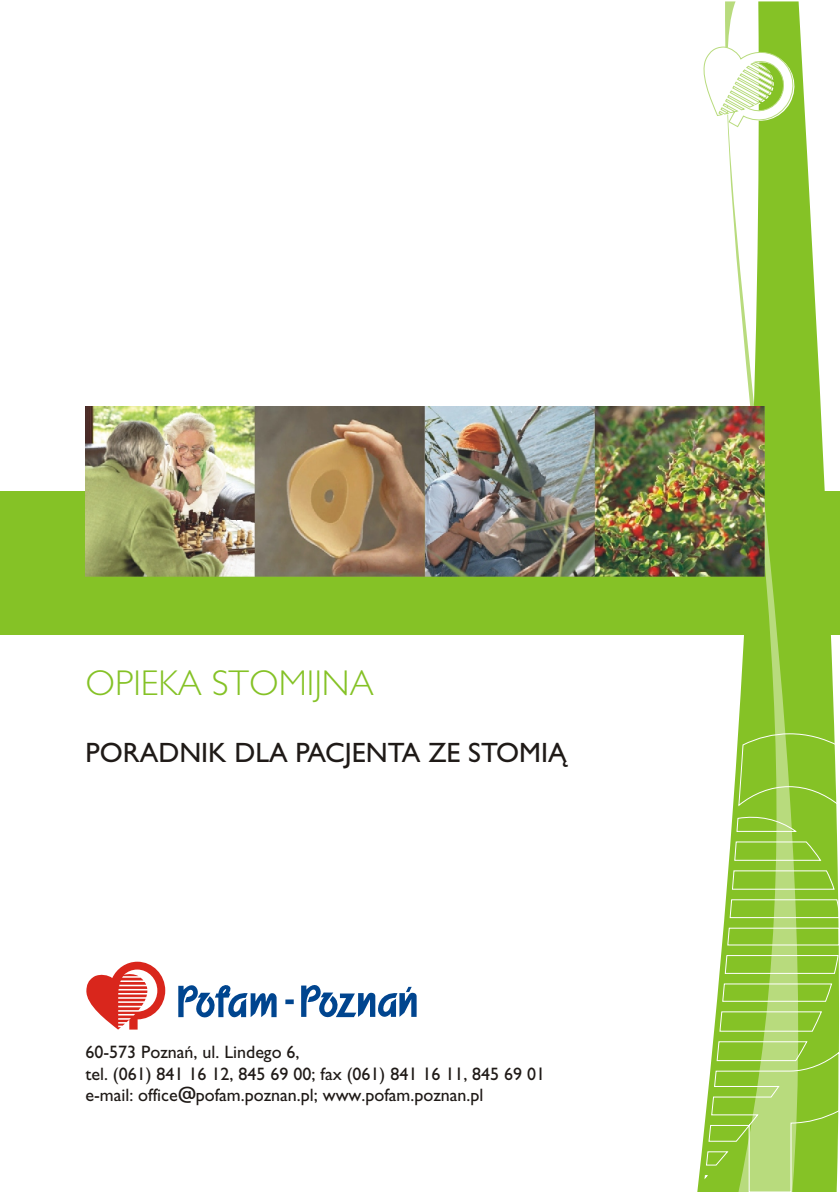
<style>
.page{position:relative;width:840px;height:1192px;background:#fff}
.page>*{position:absolute;margin:0;border:0;box-sizing:border-box;transform-origin:0 0}
.t1{font:300 36px "Gill Sans";color:#85c226}
.t2{font:28px "Gill Sans";color:#1f1a17}
.t3{font:18px/21.2px "Gill Sans";color:#1f1a17}
</style>
<div class="page">
<div style="left:0;top:491px;width:839px;height:144px;background:#85c226"></div>
<svg style="left:693px;top:1px;width:139px;height:1191px;fill:#85c226"></svg>
<svg style="left:704px;top:733px;width:136px;height:459px;background:#a5d15e"></svg>
<svg style="left:698px;top:46px;width:101px;height:82px"></svg>
<img style="left:85px;top:406px;width:680px;height:170px">
<svg style="left:86px;top:962px;width:79px;height:68px"></svg>
<svg style="left:178px;top:985px;width:99px;height:33px"></svg>
<div style="left:285px;top:999px;width:9px;height:5px;background:#00458f"></div>
<svg style="left:301px;top:985px;width:116px;height:33px"></svg>
<h1 class="t1" style="left:85px;top:670px;width:290px">OPIEKA STOMIJNA</h1>
<h2 class="t2" style="left:85px;top:743px;width:483px">PORADNIK DLA PACJENTA ZE STOMI¥</h2>
<p class="t3" style="left:85px;top:1044px;width:461px">60-573 Poznañ, ul. Lindego 6,<br>tel. (061) 841 16 12, 845 69 00; fax (061) 841 16 11, 845 69 01 e-mail: office@pofam.poznan.pl; www.pofam.poznan.pl</p>
</div>
